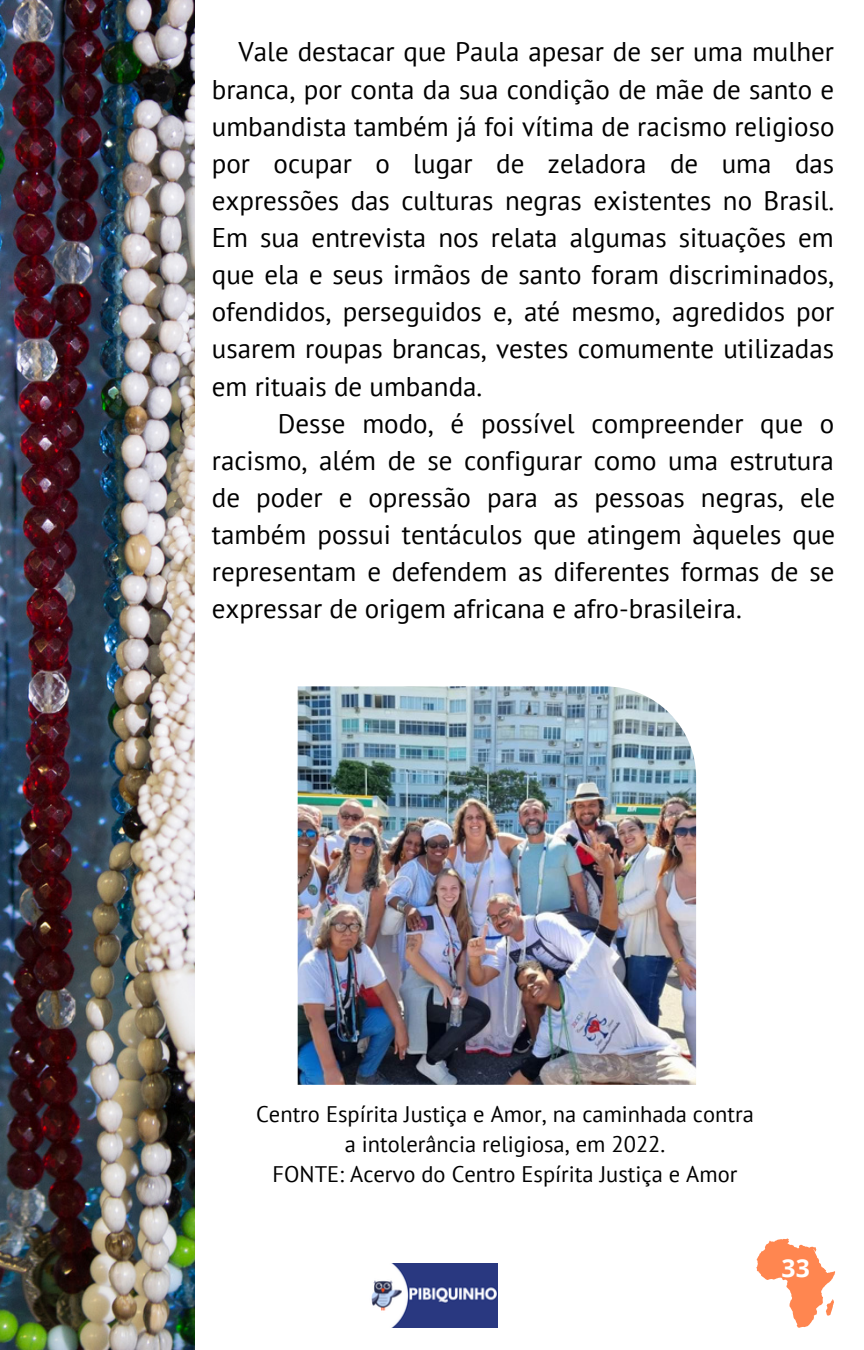
<style>
.page{position:relative;width:864px;height:1350px;background:#fff}
.page>*{position:absolute;margin:0;border:0;box-sizing:border-box;transform-origin:0 0}
.t1{font:27px/37.1px "PT Sans";color:#000;text-align:justify}
.t2{font:700 24.75px "Open Sans";color:#fff}
.t3{font:22.5px/30.4px "PT Sans";color:#000;text-align:center}
</style>
<div class="page">
<img style="left:0;top:0;width:194px;height:1350px">
<img style="left:371px;top:1264px;width:126px;height:64px">
<img style="left:298px;top:686px;width:398px;height:399px">
<svg style="left:756px;top:1239px;width:79px;height:89px"></svg>
<p class="t1" style="left:212px;top:33px;width:624px;text-indent:27px">Vale destacar que Paula apesar de ser uma mulher branca, por conta da sua condição de mãe de santo e umbandista também já foi vítima de racismo religioso por ocupar o lugar de zeladora de uma das expressões das culturas negras existentes no Brasil.<br>Em sua entrevista nos relata algumas situações em que ela e seus irmãos de santo foram discriminados, ofendidos, perseguidos e, até mesmo, agredidos por usarem roupas brancas, vestes comumente utilizadas em rituais de umbanda.</p>
<p class="t1" style="left:212px;top:404px;width:625px;text-indent:66px">Desse modo, é possível compreender que o racismo, além de se configurar como uma estrutura de poder e opressão para as pessoas negras, ele também possui tentáculos que atingem àqueles que representam e defendem as diferentes formas de se expressar de origem africana e afro-brasileira.</p>
<p class="t3" style="left:256px;top:1098px;width:499px">Centro Espírita Justiça e Amor, na caminhada contra a intolerância religiosa, em 2022.<br>FONTE: Acervo do Centro Espírita Justiça e Amor</p>
<p class="t2" style="left:782px;top:1251px;width:30px">33</p>
</div>
